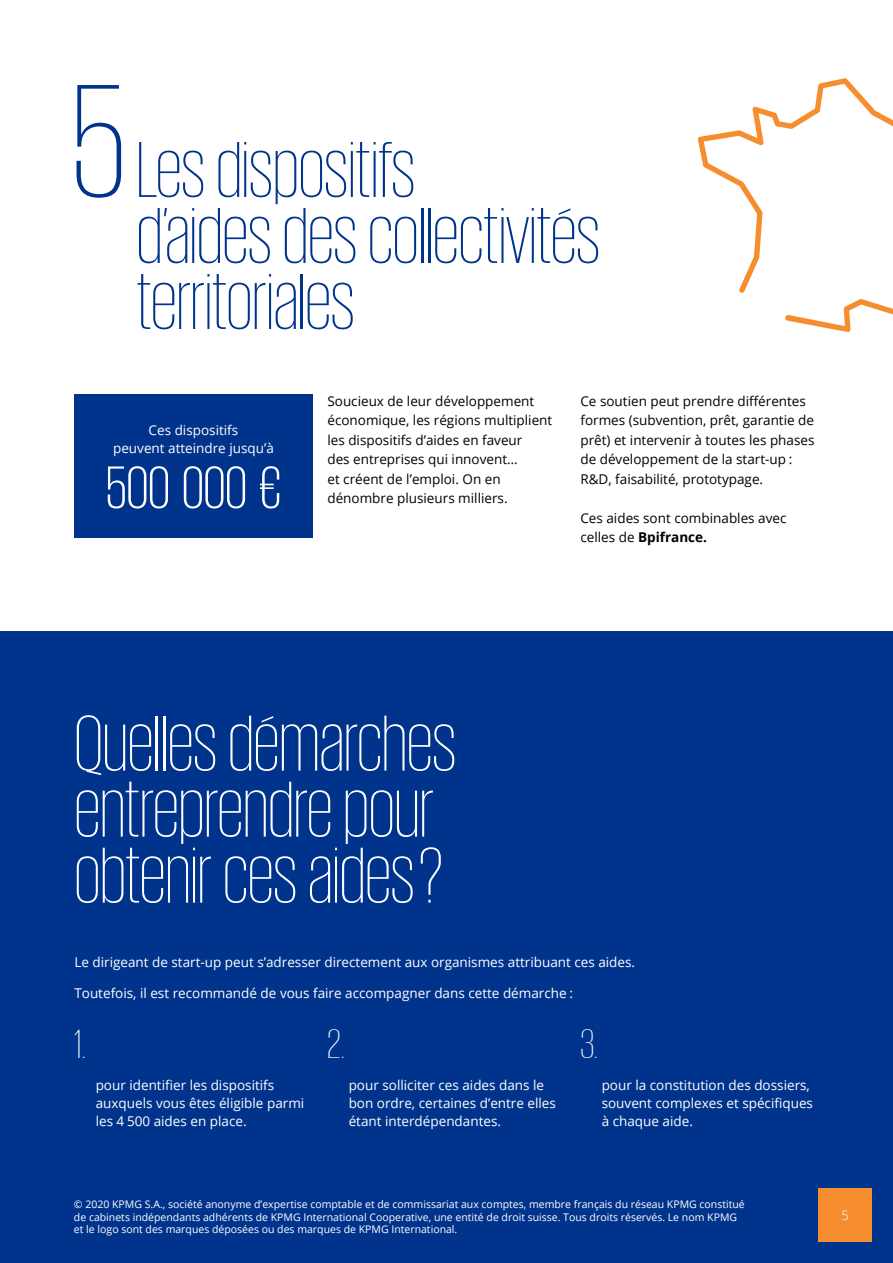
<style>
.page{position:relative;width:893px;height:1263px;background:#fff}
.page>*{position:absolute;margin:0;border:0;box-sizing:border-box;transform-origin:0 0}
.t1{font:200 81px/66px "KPMG";color:#00338c}
.t2{font:200 81px/66px "KPMG";color:#fff}
.t3{font:300 61.5px "KPMG";color:#fff}
.t4{font:200 42px "KPMG";color:#fff}
.t5{font:13.5px/18px "Open Sans";color:#fff}
.t6{font:13.5px/19.5px "Open Sans";color:#000}
.t7{font:300 13.05px "Open Sans";color:#fff}
.t8{font:10.5px/12.6px "Open Sans";color:#fff}
.s1{font-size:165px}
.s2{font-weight:700}
</style>
<div class="page">
<div style="left:0;top:631px;width:893px;height:632px;background:#00338c"></div>
<div style="left:74px;top:395px;width:239px;height:143px;background:#00338c"></div>
<svg style="left:698px;top:78px;width:195px;height:254px"></svg>
<div style="left:819px;top:1188px;width:53px;height:54px;background:#f68d2e"></div>
<h1 class="t1" style="left:137px;top:135px;width:465px;text-indent:-64px"><span class="s1">5</span>Les dispositifs<br>d’aides des collectivités territoriales</h1>
<p class="t5" style="left:113px;top:420px;width:162px;text-align:center">Ces dispositifs<br>peuvent atteindre jusqu’à</p>
<h2 class="t3" style="left:106px;top:458px;width:176px">500 000 €</h2>
<p class="t6" style="left:327px;top:391px;width:226px">Soucieux de leur développement économique, les régions multiplient les dispositifs d’aides en faveur<br>des entreprises qui innovent…<br>et créent de l’emploi. On en dénombre plusieurs milliers.</p>
<p class="t6" style="left:580px;top:391px;width:236px">Ce soutien peut prendre différentes formes (subvention, prêt, garantie de prêt) et intervenir à toutes les phases de développement de la start-up :<br>R&amp;D, faisabilité, prototypage.</p>
<p class="t6" style="left:580px;top:508px;width:208px">Ces aides sont combinables avec celles de <span class="s2">Bpifrance.</span></p>
<h1 class="t2" style="left:74px;top:708px;width:383px">Quelles démarches entreprendre pour obtenir ces aides ?</h1>
<p class="t5" style="left:74px;top:953px;width:562px">Le dirigeant de start-up peut s’adresser directement aux organismes attribuant ces aides.</p>
<p class="t5" style="left:74px;top:984px;width:500px">Toutefois, il est recommandé de vous faire accompagner dans cette démarche :</p>
<h3 class="t4" style="left:74px;top:1024px;width:13px">1.</h3>
<h3 class="t4" style="left:327px;top:1024px;width:19px">2.</h3>
<h3 class="t4" style="left:580px;top:1024px;width:19px">3.</h3>
<p class="t5" style="left:96px;top:1075px;width:210px">pour identifier les dispositifs auxquels vous êtes éligible parmi les 4 500 aides en place.</p>
<p class="t5" style="left:349px;top:1075px;width:209px">pour solliciter ces aides dans le bon ordre, certaines d’entre elles étant interdépendantes.</p>
<p class="t5" style="left:602px;top:1075px;width:213px">pour la constitution des dossiers, souvent complexes et spécifiques à chaque aide.</p>
<p class="t8" style="left:74px;top:1197px;width:672px">© 2020 KPMG S.A., société anonyme d’expertise comptable et de commissariat aux comptes, membre français du réseau KPMG constitué de cabinets indépendants adhérents de KPMG International Cooperative, une entité de droit suisse. Tous droits réservés. Le nom KPMG et le logo sont des marques déposées ou des marques de KPMG International.</p>
<p class="t7" style="left:841px;top:1206px;width:9px">5</p>
</div>
